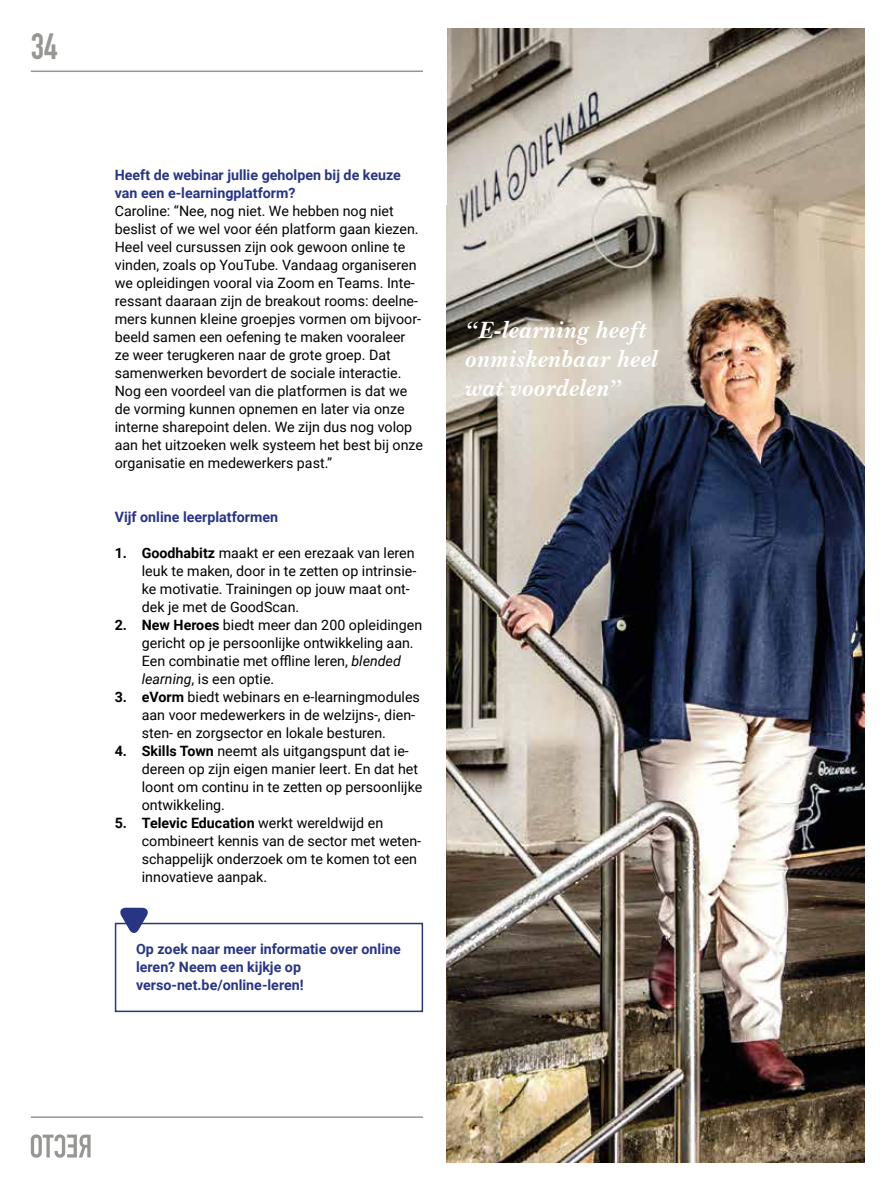
<style>
.page{position:relative;width:893px;height:1191px;background:#fff}
.page>*{position:absolute;margin:0;border:0;box-sizing:border-box;transform-origin:0 0}
.t1{font:700 36px "DIN Condensed";color:#959793}
.t2{font:italic 700 24px/28.8px "Baskerville BT";color:#fff}
.t3{font:14.25px/18px "Roboto";color:#000}
.t4{font:14.25px/18px "Roboto";color:#010202}
.t5{font:700 14.25px/18px "Roboto";color:#283583}
.s1{font-weight:700}
.s2{font-style:italic}
</style>
<div class="page">
<svg style="left:31px;top:1134px;width:60px;height:23px"></svg>
<hr style="left:31px;top:1116px;width:392px;height:1px;background:#959793">
<hr style="left:31px;top:70px;width:747px;height:2px;background:#959793">
<img style="left:446px;top:29px;width:418px;height:1133px">
<div style="left:115px;top:922px;width:308px;height:90px;border:2px solid #283583"></div>
<svg style="left:119px;top:907px;width:30px;height:26px"></svg>
<div style="left:423px;top:0;width:23px;height:204px;background:#fff"></div>
<h1 class="t1" style="left:31px;top:22px;width:28px">34</h1>
<p class="t5" style="left:115px;top:165px;width:288px">Heeft de webinar jullie geholpen bij de keuze van een e-learningplatform?</p>
<p class="t4" style="left:115px;top:201px;width:310px">Caroline: “Nee, nog niet. We hebben nog niet beslist of we wel voor één platform gaan kiezen.<br>Heel veel cursussen zijn ook gewoon online te vinden, zoals op YouTube. Vandaag organiseren we opleidingen vooral via Zoom en Teams. Inte&shy;ressant daaraan zijn de breakout rooms: deelne&shy;mers kunnen kleine groepjes vormen om bijvoor&shy;beeld samen een oefening te maken vooraleer ze weer terugkeren naar de grote groep. Dat samenwerken bevordert de sociale interactie.<br>Nog een voordeel van die platformen is dat we de vorming kunnen opnemen en later via onze interne sharepoint delen. We zijn dus nog volop aan het uitzoeken welk systeem het best bij onze organisatie en medewerkers past.”</p>
<p class="t5" style="left:115px;top:507px;width:165px">Vijf online leerplatformen</p>
<p class="t3" style="left:142px;top:543px;width:276px;text-indent:-27px"><span class="s1">1. Goodhabitz</span> maakt er een erezaak van leren leuk te maken, door in te zetten op intrinsie&shy;ke motivatie. Trainingen op jouw maat ont&shy;dek je met de GoodScan.</p>
<p class="t3" style="left:142px;top:615px;width:282px;text-indent:-27px"><span class="s1">2. New Heroes</span> biedt meer dan 200 opleidingen gericht op je persoonlijke ontwikkeling aan.<br>Een combinatie met offline leren, <span class="s2">blended learning</span>, is een optie.</p>
<p class="t3" style="left:142px;top:687px;width:280px;text-indent:-27px"><span class="s1">3. eVorm</span> biedt webinars en e-learningmodules aan voor medewerkers in de welzijns-, dien&shy;sten- en zorgsector en lokale besturen.</p>
<p class="t3" style="left:142px;top:741px;width:282px;text-indent:-27px"><span class="s1">4. Skills Town</span> neemt als uitgangspunt dat ie&shy;dereen op zijn eigen manier leert. En dat het loont om continu in te zetten op persoonlijke ontwikkeling.</p>
<p class="t3" style="left:142px;top:813px;width:281px;text-indent:-27px"><span class="s1">5. Televic Education</span> werkt wereldwijd en combineert kennis van de sector met weten&shy;schappelijk onderzoek om te komen tot een innovatieve aanpak.</p>
<p class="t5" style="left:136px;top:939px;width:266px">Op zoek naar meer informatie over online leren? Neem een kijkje op verso-net.be/online-leren!</p>
<h2 class="t2" style="left:466px;top:316px;width:194px">“E-learning heeft onmiskenbaar heel wat voordelen”</h2>
</div>
